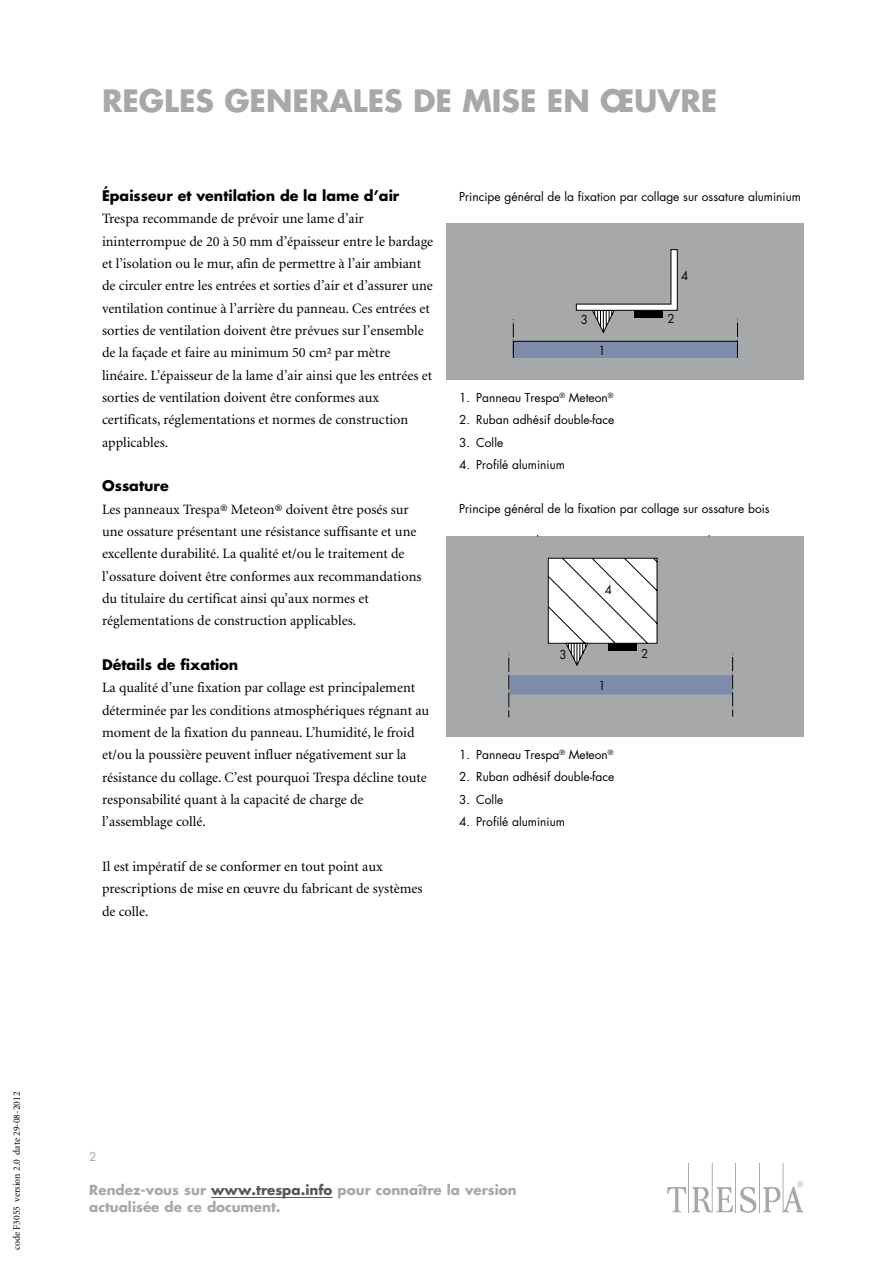
<style>
.page{position:relative;width:893px;height:1263px;background:#fff}
.page>*{position:absolute;margin:0;border:0;box-sizing:border-box;transform-origin:0 0}
.t1{font:700 30px "TR Futura";color:#a7a8aa}
.t2{font:14.25px/22.4px "TR Minion";color:#000}
.t3{font:700 14.25px "TR Futura";color:#000}
.t4{font:700 13.5px/16.5px "TR Futura";color:#a7a8aa}
.t5{font:12px "TR Futura";color:#000}
.t6{font:12px "TR Futura";color:#a7a8aa}
.t7{font:9.75px "TR Minion";color:#000}
.s1{color:#58585a}
</style>
<div class="page">
<hr style="left:759px;top:1163px;width:1px;height:49px;background:#a7a8aa">
<hr style="left:783px;top:1163px;width:1px;height:49px;background:#a7a8aa">
<hr style="left:735px;top:1163px;width:1px;height:49px;background:#a7a8aa">
<hr style="left:712px;top:1163px;width:1px;height:49px;background:#a7a8aa">
<hr style="left:688px;top:1163px;width:1px;height:49px;background:#a7a8aa">
<svg style="left:740px;top:1187px;width:16px;height:26px"></svg>
<svg style="left:667px;top:1187px;width:19px;height:25px"></svg>
<svg style="left:692px;top:1187px;width:41px;height:25px"></svg>
<svg style="left:763px;top:1181px;width:40px;height:31px"></svg>
<div style="left:446px;top:223px;width:358px;height:156px;background:#a7a8aa"></div>
<svg style="left:513px;top:249px;width:225px;height:109px"></svg>
<div style="left:446px;top:536px;width:358px;height:201px;background:#a7a8aa"></div>
<svg style="left:508px;top:557px;width:225px;height:160px"></svg>
<hr style="left:211px;top:1197px;width:122px;height:1px;background:#58585a">
<h1 class="t1" style="left:102px;top:80px;width:617px">REGLES GENERALES DE MISE EN ŒUVRE</h1>
<p class="t3" style="left:102px;top:186px;width:299px">Épaisseur et ventilation de la lame d’air</p>
<p class="t2" style="left:102px;top:208px;width:333px">Trespa recommande de prévoir une lame d’air ininterrompue de 20 à 50 mm d’épaisseur entre le bardage et l’isolation ou le mur, afin de permettre à l’air ambiant de circuler entre les entrées et sorties d’air et d’assurer une ventilation continue à l’arrière du panneau. Ces entrées et sorties de ventilation doivent être prévues sur l’ensemble de la façade et faire au minimum 50 cm² par mètre linéaire. L’épaisseur de la lame d’air ainsi que les entrées et sorties de ventilation doivent être conformes aux certificats, réglementations et normes de construction applicables.</p>
<p class="t3" style="left:102px;top:476px;width:68px">Ossature</p>
<p class="t2" style="left:102px;top:498px;width:321px">Les panneaux Trespa® Meteon® doivent être posés sur une ossature présentant une résistance suffisante et une excellente durabilité. La qualité et/ou le traitement de l’ossature doivent être conformes aux recommandations du titulaire du certificat ainsi qu’aux normes et réglementations de construction applicables.</p>
<p class="t3" style="left:102px;top:655px;width:138px">Détails de fixation</p>
<p class="t2" style="left:102px;top:677px;width:329px">La qualité d’une fixation par collage est principalement déterminée par les conditions atmosphériques régnant au moment de la fixation du panneau. L’humidité, le froid et/ou la poussière peuvent influer négativement sur la résistance du collage. C’est pourquoi Trespa décline toute responsabilité quant à la capacité de charge de l’assemblage collé.</p>
<p class="t2" style="left:102px;top:856px;width:322px">Il est impératif de se conformer en tout point aux prescriptions de mise en œuvre du fabricant de systèmes de colle.</p>
<p class="t5" style="left:459px;top:188px;width:343px">Principe général de la fixation par collage sur ossature aluminium</p>
<p class="t5" style="left:681px;top:268px;width:9px">4</p>
<p class="t5" style="left:581px;top:312px;width:9px">3</p>
<p class="t5" style="left:668px;top:310px;width:9px">2</p>
<p class="t5" style="left:599px;top:342px;width:9px">1</p>
<p class="t5" style="left:459px;top:389px;width:156px">1. Panneau Trespa<sup>®</sup> Meteon<sup>®</sup></p>
<p class="t5" style="left:459px;top:411px;width:157px">2. Ruban adhésif double-face</p>
<p class="t5" style="left:459px;top:434px;width:46px">3. Colle</p>
<p class="t5" style="left:459px;top:456px;width:107px">4. Profilé aluminium</p>
<p class="t5" style="left:459px;top:501px;width:312px">Principe général de la fixation par collage sur ossature bois</p>
<p class="t5" style="left:605px;top:581px;width:9px">4</p>
<p class="t5" style="left:559px;top:646px;width:9px">3</p>
<p class="t5" style="left:641px;top:645px;width:9px">2</p>
<p class="t5" style="left:599px;top:677px;width:9px">1</p>
<p class="t5" style="left:459px;top:746px;width:156px">1. Panneau Trespa<sup>®</sup> Meteon<sup>®</sup></p>
<p class="t5" style="left:459px;top:769px;width:157px">2. Ruban adhésif double-face</p>
<p class="t5" style="left:459px;top:791px;width:46px">3. Colle</p>
<p class="t5" style="left:459px;top:813px;width:107px">4. Profilé aluminium</p>
<p class="t7" style="left:12px;top:1250px;width:160px;rotate:-90deg">code F3055 version 2.0 date 29-08-2012</p>
<p class="t6" style="left:89px;top:1148px;width:9px">2</p>
<p class="t4" style="left:89px;top:1182px;width:429px">Rendez-vous sur <span class="s1">www.trespa.info</span> pour connaître la version actualisée de ce document.</p>
</div>
